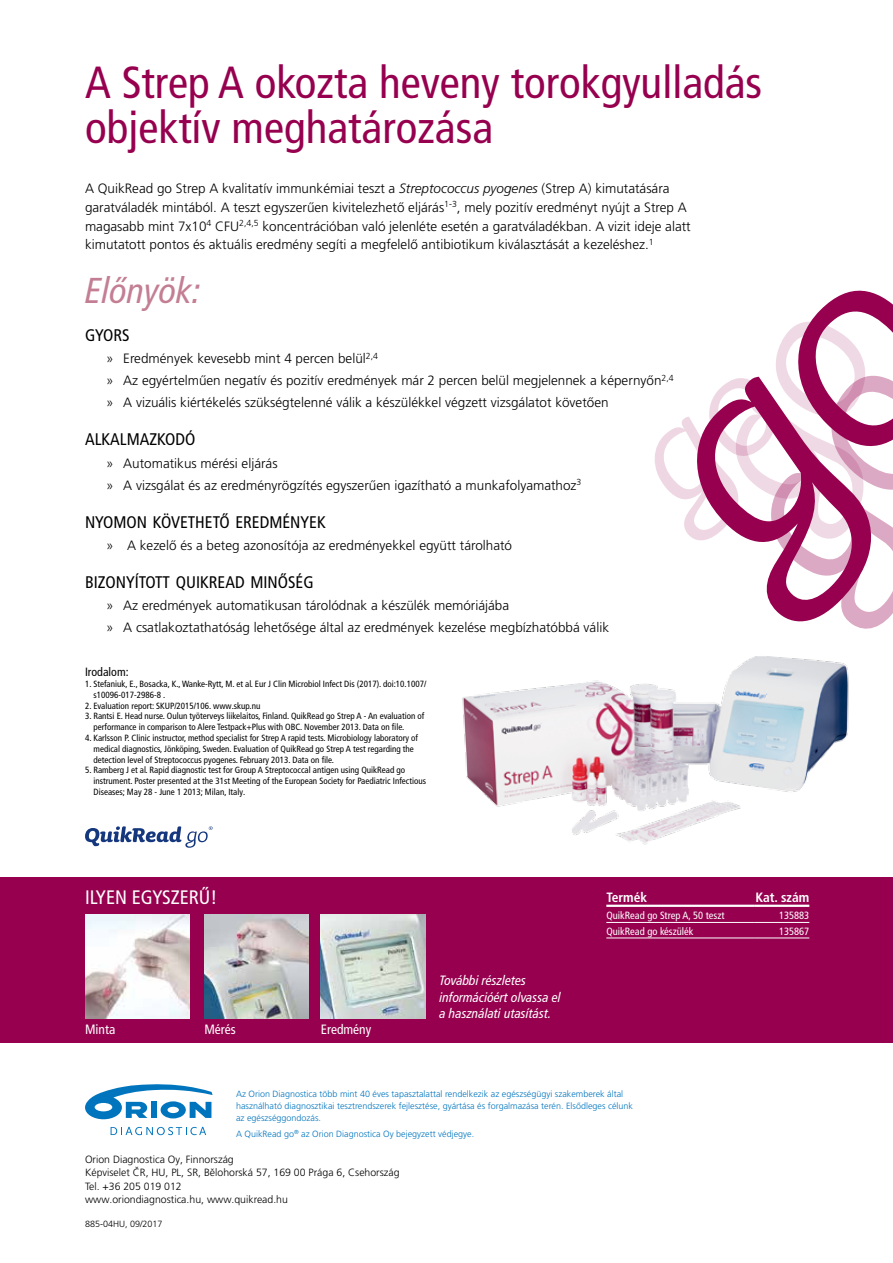
<style>
.page{position:relative;width:893px;height:1263px;background:#fff}
.page>*{position:absolute;margin:0;border:0;box-sizing:border-box;transform-origin:0 0}
.t1{font:condensed 45px/45px "Frutiger LT Pro";color:#96004f}
.t2{font:italic condensed 36px "Frutiger LT Pro";color:#c37e93}
.t3{font:condensed 19.5px "Frutiger LT Pro";color:#fff}
.t4{font:condensed 16.8px "Frutiger LT Pro";color:#000}
.t5{font:300 13.5px/22.2px "Frutiger LT Pro";color:#000}
.t6{font:italic condensed 13.5px/16.5px "Frutiger LT Pro";color:#fff}
.t7{font:condensed 13.5px "Frutiger LT Pro";color:#fff}
.t8{font:700 condensed 13.5px "Frutiger LT Pro";color:#fff}
.t9{font:condensed 12px "Frutiger LT Pro";color:#000}
.t10{font:300 10.5px/13.5px "Frutiger LT Pro";color:#000}
.t11{font:condensed 10.5px "Frutiger LT Pro";color:#fff}
.t12{font:condensed 9px/10.8px "Frutiger LT Pro";color:#000}
.t13{font:300 9px/12px "Frutiger LT Pro";color:#0075be}
.t14{font:300 9px "Frutiger LT Pro";color:#000}
.s1{font-style:italic}
</style>
<div class="page">
<svg style="left:655px;top:290px;width:238px;height:339px"></svg>
<svg style="left:85px;top:1084px;width:128px;height:35px"></svg>
<svg style="left:111px;top:1127px;width:95px;height:8px"></svg>
<div style="left:0;top:877px;width:893px;height:166px;background:#96004f"></div>
<img style="left:85px;top:914px;width:104px;height:104px">
<img style="left:204px;top:914px;width:105px;height:104px">
<img style="left:321px;top:914px;width:104px;height:104px">
<img style="left:462px;top:656px;width:387px;height:189px">
<svg style="left:85px;top:826px;width:128px;height:22px"></svg>
<hr style="left:606px;top:905px;width:148px;height:2px;background:#fff">
<hr style="left:754px;top:905px;width:55px;height:2px;background:#fff">
<hr style="left:606px;top:937px;width:148px;height:1px;background:#fff">
<hr style="left:754px;top:937px;width:55px;height:1px;background:#fff">
<hr style="left:606px;top:922px;width:148px;height:1px;background:#fff">
<hr style="left:754px;top:922px;width:55px;height:1px;background:#fff">
<h1 class="t1" style="left:85px;top:60px;width:679px">A Strep A okozta heveny torokgyulladás objektív meghatározása</h1>
<p class="t5" style="left:85px;top:179px;width:607px;line-height:18.8px">A QuikRead go Strep A kvalitatív immunkémiai teszt a <span class="s1">Streptococcus pyogenes</span> (Strep A) kimutatására garatváladék mintából. A teszt egyszerűen kivitelezhető eljárás<sup>1-3</sup>, mely pozitív eredményt nyújt a Strep A magasabb mint 7x10<sup>4</sup> CFU<sup>2,4,5</sup> koncentrációban való jelenléte esetén a garatváladékban. A vizit ideje alatt kimutatott pontos és aktuális eredmény segíti a megfelelő antibiotikum kiválasztását a kezeléshez.<sup>1</sup></p>
<h2 class="t2" style="left:85px;top:269px;width:117px">Előnyök:</h2>
<p class="t4" style="left:85px;top:325px;width:46px">GYORS</p>
<p class="t5" style="left:106px;top:347px;width:569px">» Eredmények kevesebb mint 4 percen belül<sup>2,4<br></sup>» Az egyértelműen negatív és pozitív eredmények már 2 percen belül megjelennek a képernyőn<sup>2,4 </sup>» A vizuális kiértékelés szükségtelenné válik a készülékkel végzett vizsgálatot követően</p>
<p class="t4" style="left:85px;top:430px;width:112px">ALKALMAZKODÓ</p>
<p class="t5" style="left:106px;top:452px;width:477px">» Automatikus mérési eljárás<br>» A vizsgálat és az eredményrögzítés egyszerűen igazítható a munkafolyamathoz<sup>3</sup></p>
<p class="t4" style="left:85px;top:512px;width:242px">NYOMON KÖVETHETŐ EREDMÉNYEK</p>
<p class="t5" style="left:106px;top:534px;width:407px">» A kezelő és a beteg azonosítója az eredményekkel együtt tárolható</p>
<p class="t4" style="left:85px;top:572px;width:230px">BIZONYÍTOTT QUIKREAD MINŐSÉG</p>
<p class="t5" style="left:106px;top:594px;width:504px">» Az eredmények automatikusan tárolódnak a készülék memóriájába<br>» A csatlakoztathatóság lehetősége által az eredmények kezelése megbízhatóbbá válik</p>
<p class="t9" style="left:85px;top:665px;width:45px">Irodalom:</p>
<p class="t12" style="left:94px;top:678px;width:334px;text-indent:-9px">1. Stefaniuk, E., Bosacka, K., Wanke-Rytt, M. et al. Eur J Clin Microbiol Infect Dis (2017). doi:10.1007/ s10096-017-2986-8 .</p>
<p class="t12" style="left:85px;top:700px;width:177px">2. Evaluation report: SKUP/2015/106. www.skup.nu</p>
<p class="t12" style="left:94px;top:711px;width:332px;text-indent:-9px">3. Rantsi E. Head nurse. Oulun työterveys liikelaitos, Finland. QuikRead go Strep A - An evaluation of performance in comparison to Alere Testpack+Plus with OBC. November 2013. Data on file.</p>
<p class="t12" style="left:94px;top:732px;width:326px;text-indent:-9px">4. Karlsson P. Clinic instructor, method specialist for Strep A rapid tests. Microbiology laboratory of medical diagnostics, Jönköping, Sweden. Evaluation of QuikRead go Strep A test regarding the detection level of Streptococcus pyogenes. February 2013. Data on file.</p>
<p class="t12" style="left:94px;top:765px;width:334px;text-indent:-9px">5. Ramberg J et al. Rapid diagnostic test for Group A Streptococcal antigen using QuikRead go instrument. Poster presented at the 31st Meeting of the European Society for Paediatric Infectious<br>Diseases; May 28 - June 1 2013; Milan, Italy.</p>
<h3 class="t3" style="left:85px;top:886px;width:134px">ILYEN EGYSZERŰ!</h3>
<p class="t7" style="left:85px;top:1022px;width:32px">Minta</p>
<p class="t7" style="left:204px;top:1022px;width:33px">Mérés</p>
<p class="t7" style="left:321px;top:1022px;width:52px">Eredmény</p>
<p class="t6" style="left:439px;top:972px;width:123px">További részletes információért olvassa el a használati utasítást.</p>
<p class="t8" style="left:606px;top:889px;width:42px">Termék</p>
<p class="t8" style="left:755px;top:889px;width:56px">Kat. szám</p>
<p class="t11" style="left:606px;top:909px;width:120px">QuikRead go Strep A, 50 teszt</p>
<p class="t11" style="left:779px;top:909px;width:32px">135883</p>
<p class="t11" style="left:606px;top:925px;width:89px">QuikRead go készülék</p>
<p class="t11" style="left:779px;top:925px;width:32px">135867</p>
<p class="t13" style="left:236px;top:1088px;width:399px">Az Orion Diagnostica több mint 40 éves tapasztalattal rendelkezik az egészségügyi szakemberek által használható diagnosztikai tesztrendszerek fejlesztése, gyártása és forgalmazása terén. Elsődleges célunk az egészséggondozás.</p>
<p class="t13" style="left:236px;top:1128px;width:240px">A QuikRead go<sup>®</sup> az Orion Diagnostica Oy bejegyzett védjegye.</p>
<p class="t10" style="left:85px;top:1152px;width:316px">Orion Diagnostica Oy, Finnország<br>Képviselet ČR, HU, PL, SR, Bělohorská 57, 169 00 Prága 6, Csehország Tel. +36 205 019 012<br>www.oriondiagnostica.hu, www.quikread.hu</p>
<p class="t14" style="left:85px;top:1218px;width:79px">885-04HU, 09/2017</p>
</div>
